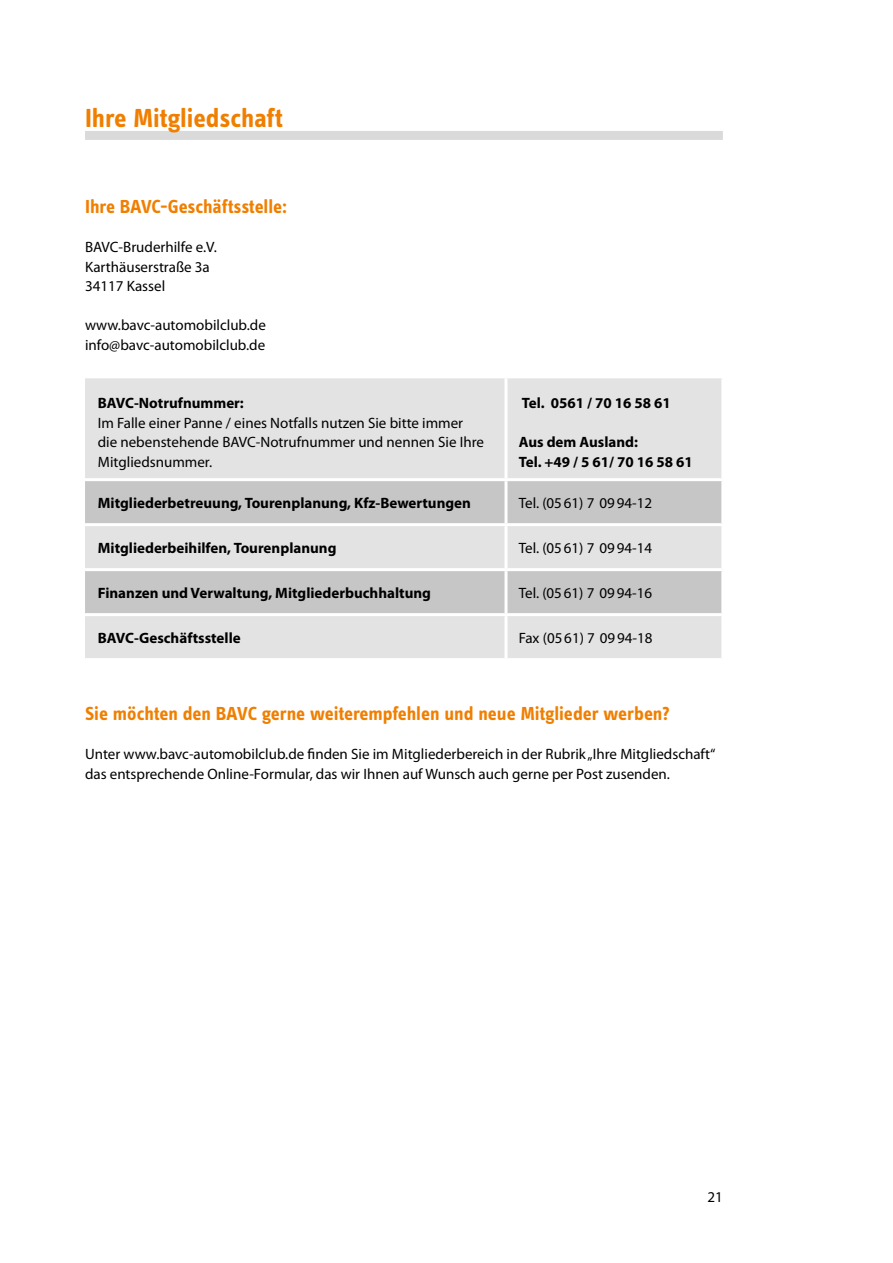
<style>
.page{position:relative;width:893px;height:1263px;background:#fff}
.page>*{position:absolute;margin:0;border:0;box-sizing:border-box;transform-origin:0 0}
.t1{font:700 27px "Info Text";letter-spacing:-.01em;color:#f07f00}
.t2{font:700 19.5px "Info Text";color:#f07f00}
.t3{font:15px/19.5px "Myriad Pro";color:#000}
.t4{font:700 15px/19.5px "Myriad Pro";color:#000}
</style>
<div class="page">
<div style="left:85px;top:131px;width:638px;height:9px;background:#dadada"></div>
<div style="left:85px;top:378px;width:636px;height:280px;background:#e3e3e3"></div>
<svg style="left:85px;top:481px;width:636px;height:132px;fill:#c6c6c6"></svg>
<hr style="left:504px;top:378px;width:3px;height:100px;background:#fff">
<hr style="left:85px;top:478px;width:421px;height:3px;background:#fff">
<hr style="left:506px;top:478px;width:218px;height:3px;background:#fff">
<hr style="left:504px;top:481px;width:3px;height:42px;background:#fff">
<hr style="left:85px;top:523px;width:421px;height:3px;background:#fff">
<hr style="left:506px;top:523px;width:218px;height:3px;background:#fff">
<hr style="left:504px;top:526px;width:3px;height:42px;background:#fff">
<hr style="left:85px;top:568px;width:421px;height:3px;background:#fff">
<hr style="left:506px;top:568px;width:218px;height:3px;background:#fff">
<hr style="left:504px;top:571px;width:3px;height:42px;background:#fff">
<hr style="left:85px;top:613px;width:421px;height:3px;background:#fff">
<hr style="left:506px;top:613px;width:218px;height:3px;background:#fff">
<hr style="left:504px;top:616px;width:3px;height:42px;background:#fff">
<h1 class="t1" style="left:85px;top:102px;width:199px">Ihre Mitgliedschaft</h1>
<h2 class="t2" style="left:85px;top:196px;width:204px">Ihre BAVC-Geschäftsstelle:</h2>
<p class="t3" style="left:85px;top:238px;width:133px">BAVC-Bruderhilfe e.V.<br>Karthäuserstraße 3a<br>34117 Kassel</p>
<p class="t3" style="left:85px;top:316px;width:182px">www.bavc-automobilclub.de info@bavc-automobilclub.de</p>
<p class="t4" style="left:98px;top:394px;width:147px">BAVC-Notrufnummer:</p>
<p class="t3" style="left:98px;top:413px;width:388px">Im Falle einer Panne / eines Notfalls nutzen Sie bitte immer die nebenstehende BAVC-Notrufnummer und nennen Sie Ihre<br>Mitgliedsnummer.</p>
<p class="t4" style="left:522px;top:394px;width:150px">Tel. 0561 / 70 16 58 61</p>
<p class="t4" style="left:519px;top:433px;width:176px">Aus dem Ausland:<br>Tel. +49 / 5 61/ 70 16 58 61</p>
<p class="t4" style="left:98px;top:493px;width:375px">Mitgliederbetreuung, Tourenplanung, Kfz-Bewertungen</p>
<p class="t3" style="left:519px;top:493px;width:135px">Tel. (0561) 7 0994-12</p>
<p class="t4" style="left:98px;top:538px;width:240px">Mitgliederbeihilfen, Tourenplanung</p>
<p class="t3" style="left:519px;top:538px;width:135px">Tel. (0561) 7 0994-14</p>
<p class="t4" style="left:98px;top:583px;width:335px">Finanzen und Verwaltung, Mitgliederbuchhaltung</p>
<p class="t3" style="left:519px;top:583px;width:135px">Tel. (0561) 7 0994-16</p>
<p class="t4" style="left:98px;top:628px;width:144px">BAVC-Geschäftsstelle</p>
<p class="t3" style="left:519px;top:628px;width:135px">Fax (0561) 7 0994-18</p>
<h2 class="t2" style="left:85px;top:703px;width:586px">Sie möchten den BAVC gerne weiterempfehlen und neue Mitglieder werben?</h2>
<p class="t3" style="left:85px;top:745px;width:632px">Unter www.bavc-automobilclub.de finden Sie im Mitgliederbereich in der Rubrik „Ihre Mitgliedschaft“ das entsprechende Online-Formular, das wir Ihnen auf Wunsch auch gerne per Post zusenden.</p>
<p class="t3" style="left:707px;top:1187px;width:17px">21</p>
</div>
